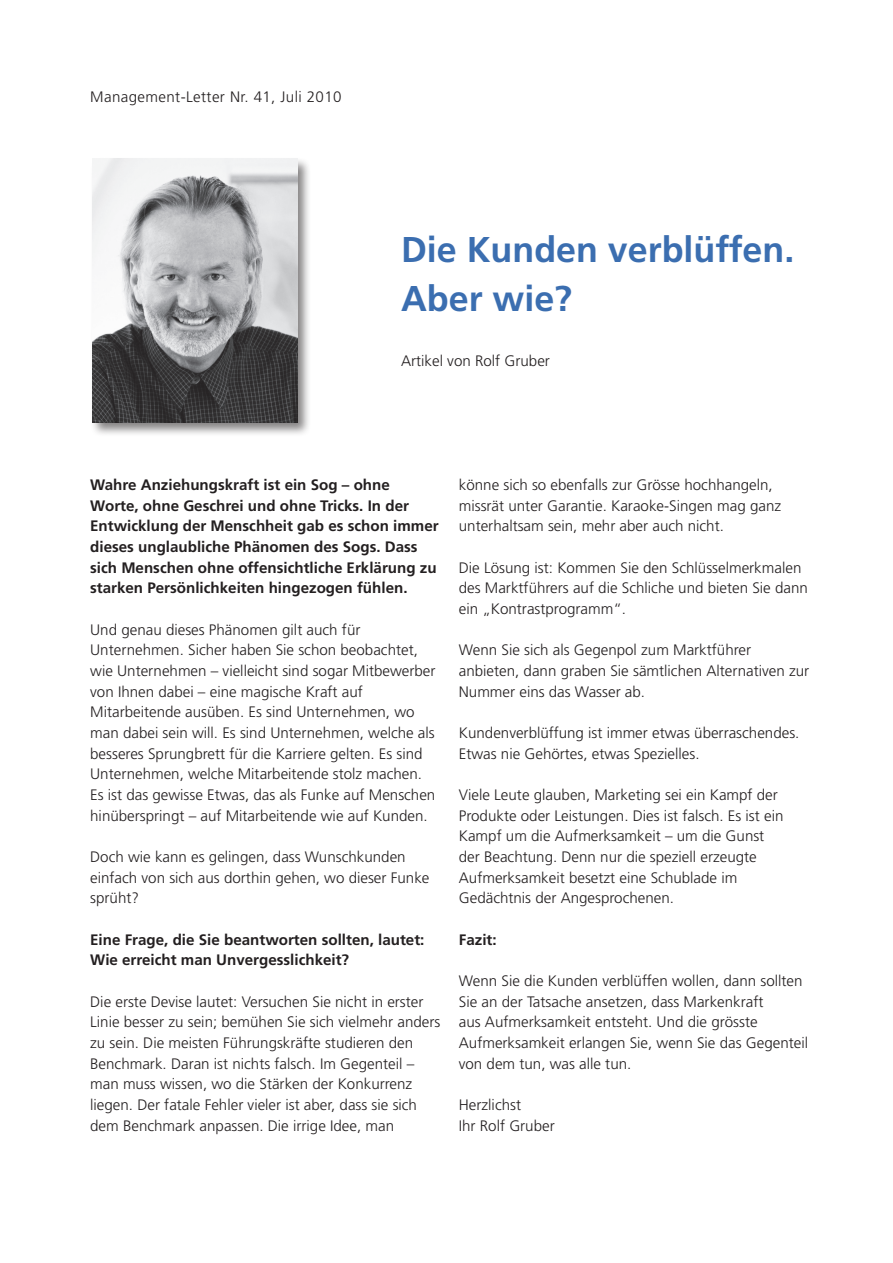
<style>
.page{position:relative;width:893px;height:1263px;background:#fff}
.page>*{position:absolute;margin:0;border:0;box-sizing:border-box;transform-origin:0 0}
.t1{font:700 35.85px/49.7px "Frutiger";color:#3b6eb0}
.t2{font:300 15.15px/20.7px "Frutiger";color:#231f20}
.t3{font:700 15.15px/20.7px "Frutiger";color:#231f20}
.t4{font:300 15.15px "Frutiger";letter-spacing:.025em;color:#231f20}
</style>
<div class="page">
<div style="left:90px;top:157px;width:221px;height:280px;background:#231f20;opacity:.55"></div>
<img style="left:92px;top:159px;width:205px;height:263px">
<p class="t4" style="left:90px;top:88px;width:253px">Management-Letter Nr. 41, Juli 2010</p>
<h1 class="t1" style="left:401px;top:224px;width:395px">Die Kunden verblüffen.<br>Aber wie?</h1>
<p class="t2" style="left:401px;top:350px;width:150px">Artikel von Rolf Gruber</p>
<p class="t3" style="left:90px;top:474px;width:350px">Wahre Anziehungskraft ist ein Sog – ohne Worte, ohne Geschrei und ohne Tricks. In der Entwicklung der Menschheit gab es schon immer dieses unglaubliche Phänomen des Sogs. Dass sich Menschen ohne offensichtliche Erklärung zu starken Persönlichkeiten hingezogen fühlen.</p>
<p class="t2" style="left:90px;top:619px;width:347px">Und genau dieses Phänomen gilt auch für Unternehmen. Sicher haben Sie schon beobachtet, wie Unternehmen – vielleicht sind sogar Mitbewerber von Ihnen dabei – eine magische Kraft auf Mitarbeitende ausüben. Es sind Unternehmen, wo man dabei sein will. Es sind Unternehmen, welche als besseres Sprungbrett für die Karriere gelten. Es sind Unternehmen, welche Mitarbeitende stolz machen.<br>Es ist das gewisse Etwas, das als Funke auf Menschen hinüberspringt – auf Mitarbeitende wie auf Kunden.</p>
<p class="t2" style="left:90px;top:846px;width:341px">Doch wie kann es gelingen, dass Wunschkunden einfach von sich aus dorthin gehen, wo dieser Funke sprüht?</p>
<p class="t3" style="left:90px;top:929px;width:336px">Eine Frage, die Sie beantworten sollten, lautet:<br>Wie erreicht man Unvergesslichkeit?</p>
<p class="t2" style="left:90px;top:991px;width:352px">Die erste Devise lautet: Versuchen Sie nicht in erster Linie besser zu sein; bemühen Sie sich vielmehr anders zu sein. Die meisten Führungskräfte studieren den Benchmark. Daran ist nichts falsch. Im Gegenteil – man muss wissen, wo die Stärken der Konkurrenz liegen. Der fatale Fehler vieler ist aber, dass sie sich dem Benchmark anpassen. Die irrige Idee, man</p>
<p class="t2" style="left:459px;top:474px;width:324px">könne sich so ebenfalls zur Grösse hochhangeln, missrät unter Garantie. Karaoke-Singen mag ganz unterhaltsam sein, mehr aber auch nicht.</p>
<p class="t2" style="left:459px;top:557px;width:351px">Die Lösung ist: Kommen Sie den Schlüsselmerkmalen des Marktführers auf die Schliche und bieten Sie dann ein „Kontrastprogramm“.</p>
<p class="t2" style="left:459px;top:640px;width:352px">Wenn Sie sich als Gegenpol zum Marktführer anbieten, dann graben Sie sämtlichen Alternativen zur<br>Nummer eins das Wasser ab.</p>
<p class="t2" style="left:459px;top:722px;width:342px">Kundenverblüffung ist immer etwas überraschendes.<br>Etwas nie Gehörtes, etwas Spezielles.</p>
<p class="t2" style="left:459px;top:784px;width:326px">Viele Leute glauben, Marketing sei ein Kampf der Produkte oder Leistungen. Dies ist falsch. Es ist ein Kampf um die Aufmerksamkeit – um die Gunst der Beachtung. Denn nur die speziell erzeugte Aufmerksamkeit besetzt eine Schublade im Gedächtnis der Angesprochenen.</p>
<p class="t3" style="left:459px;top:929px;width:39px">Fazit:</p>
<p class="t2" style="left:459px;top:970px;width:351px">Wenn Sie die Kunden verblüffen wollen, dann sollten Sie an der Tatsache ansetzen, dass Markenkraft<br>aus Aufmerksamkeit entsteht. Und die grösste Aufmerksamkeit erlangen Sie, wenn Sie das Gegenteil von dem tun, was alle tun.</p>
<p class="t2" style="left:459px;top:1094px;width:97px">Herzlichst<br>Ihr Rolf Gruber</p>
</div>
